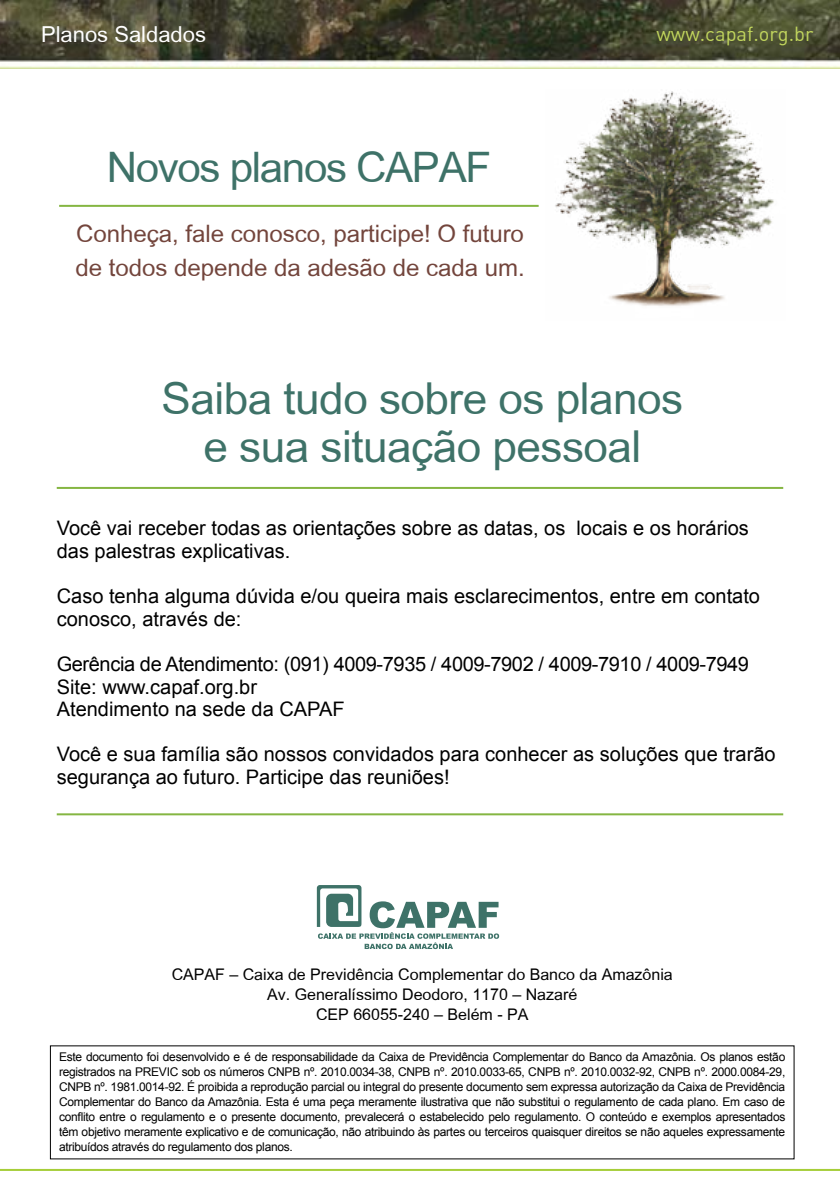
<style>
.page{position:relative;width:840px;height:1191px;background:#fff}
.page>*{position:absolute;margin:0;border:0;box-sizing:border-box;transform-origin:0 0}
.t1{font:44px/48px "Dixon";letter-spacing:-.01em;color:#3e7268;text-align:center}
.t2{font:42px "Dixon";letter-spacing:-.03em;color:#3e7268}
.t3{font:24px/34px "Dixon";color:#73453c}
.t4{font:22px "Dixon";color:#fff}
.t5{font:20px/22.6px "Arial";color:#000}
.t6{font:20px/22.6px "Arial";letter-spacing:-.02em;color:#000}
.t7{font:20px "DIN Alternate";color:#c1d55d}
.t8{font:16px/20px "Dixon";color:#000;text-align:center}
.t9{font:12px/15px "Arial";letter-spacing:-.025em;color:#000;text-align:justify}
</style>
<div class="page">
<img style="left:0;top:0;width:839px;height:68px">
<svg style="left:317px;top:885px;width:182px;height:64px"></svg>
<hr style="left:0;top:1169px;width:839px;height:2px;background:#a6ce39">
<hr style="left:57px;top:487px;width:725px;height:2px;background:#85b642">
<hr style="left:57px;top:813px;width:725px;height:2px;background:#85b642">
<hr style="left:59px;top:205px;width:479px;height:2px;background:#85b642">
<img style="left:555px;top:91px;width:219px;height:215px">
<h3 class="t4" style="left:41px;top:22px;width:166px">Planos Saldados</h3>
<h3 class="t7" style="left:656px;top:21px;width:158px">www.capaf.org.br</h3>
<h2 class="t2" style="left:107px;top:143px;width:385px">Novos planos CAPAF</h2>
<h3 class="t3" style="left:75px;top:216px;width:450px">Conheça, fale conosco, participe! O futuro de todos depende da adesão de cada um.</h3>
<h1 class="t1" style="left:161px;top:375px;width:523px">Saiba tudo sobre os planos e sua situação pessoal</h1>
<h3 class="t5" style="left:57px;top:517px;width:693px">Você vai receber todas as orientações sobre as datas, os locais e os horários das palestras explicativas.</h3>
<h3 class="t5" style="left:57px;top:585px;width:704px">Caso tenha alguma dúvida e/ou queira mais esclarecimentos, entre em contato conosco, através de:</h3>
<h3 class="t6" style="left:57px;top:653px;width:693px">Gerência de Atendimento: (091) 4009-7935 / 4009-7902 / 4009-7910 / 4009-7949<br>Site: www.capaf.org.br<br>Atendimento na sede da CAPAF</h3>
<h3 class="t5" style="left:57px;top:743px;width:720px">Você e sua família são nossos convidados para conhecer as soluções que trarão segurança ao futuro. Participe das reuniões!</h3>
<h3 class="t8" style="left:171px;top:964px;width:502px">CAPAF – Caixa de Previdência Complementar do Banco da Amazônia<br>Av. Generalíssimo Deodoro, 1170 – Nazaré<br>CEP 66055-240 – Belém - PA</h3>
<p class="t9" style="left:59px;top:1049px;width:727px">Este documento foi desenvolvido e é de responsabilidade da Caixa de Previdência Complementar do Banco da Amazônia. Os planos estão registrados na PREVIC sob os números CNPB nº. 2010.0034-38, CNPB nº. 2010.0033-65, CNPB nº. 2010.0032-92, CNPB nº. 2000.0084-29, CNPB nº. 1981.0014-92. É proibida a reprodução parcial ou integral do presente documento sem expressa autorização da Caixa de Previdência Complementar do Banco da Amazônia. Esta é uma peça meramente ilustrativa que não substitui o regulamento de cada plano. Em caso de conflito entre o regulamento e o presente documento, prevalecerá o estabelecido pelo regulamento. O conteúdo e exemplos apresentados têm objetivo meramente explicativo e de comunicação, não atribuindo às partes ou terceiros quaisquer direitos se não aqueles expressamente atribuídos através do regulamento dos planos.</p>
</div>
